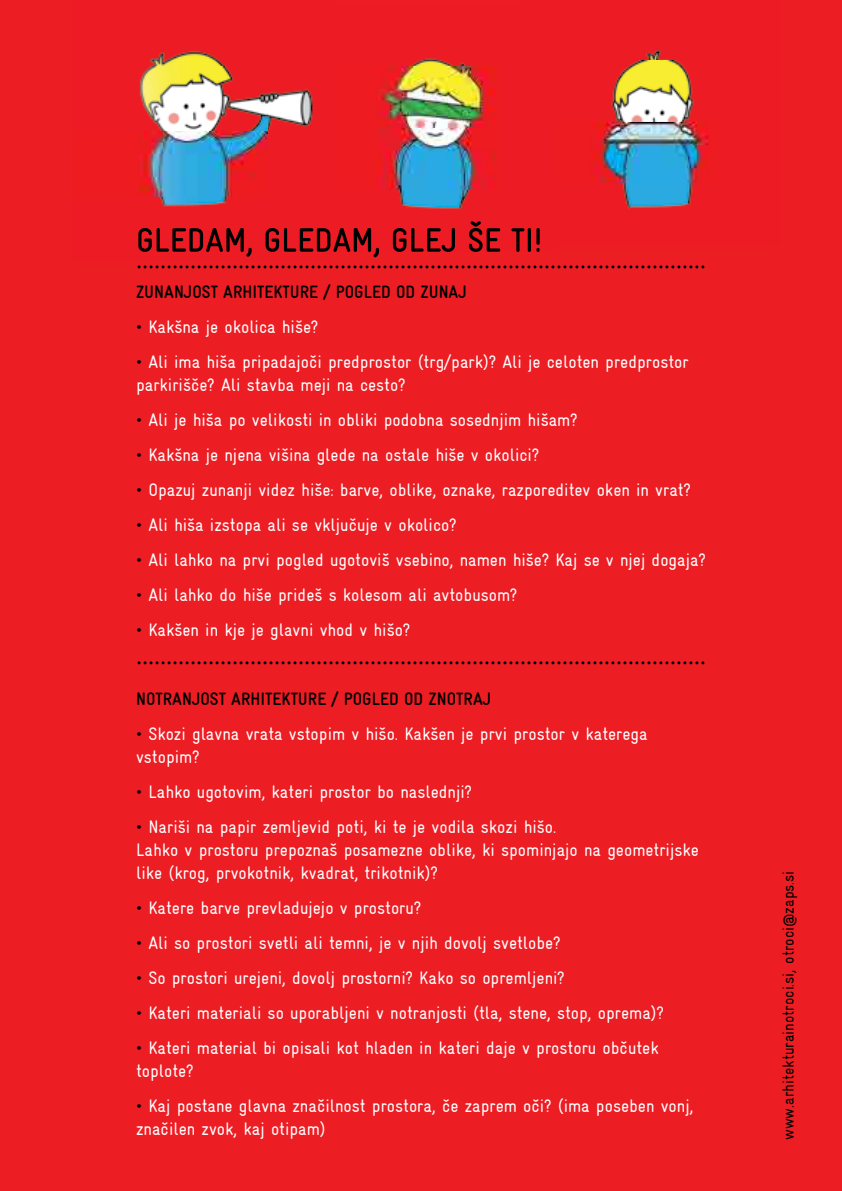
<style>
.page{position:relative;width:842px;height:1191px;background:#ed1d24}
.page>*{position:absolute;margin:0;border:0;box-sizing:border-box;transform-origin:0 0}
.t1{font:18px/23px "Gravur Condensed";color:#fff}
.t2{font:700 18px "Gravur Condensed";color:#000}
.t3{font:16px "Gravur Condensed";color:#000}
.s1{color:#000}
</style>
<div class="page">
<img style="left:139px;top:51px;width:169px;height:156px">
<img style="left:138px;top:228px;width:170px;height:29px">
<img style="left:308px;top:58px;width:187px;height:152px">
<img style="left:333px;top:221px;width:207px;height:31px">
<img style="left:308px;top:228px;width:23px;height:24px">
<img style="left:638px;top:50px;width:39px;height:11px">
<img style="left:592px;top:61px;width:116px;height:148px">
<img style="left:523px;top:221px;width:17px;height:23px">
<svg style="left:138px;top:265px;width:566px;height:3px"></svg>
<svg style="left:138px;top:661px;width:566px;height:3px"></svg>
<p class="t2" style="left:136px;top:281px;width:332px">ZUNANJOST ARHITEKTURE / POGLED OD ZUNAJ</p>
<p class="t1" style="left:136px;top:315px;width:184px"><span class="s1">•</span> Kakšna je okolica hiše?</p>
<p class="t1" style="left:136px;top:350px;width:554px"><span class="s1">•</span> Ali ima hiša pripadajocˇi predprostor (trg/park)? Ali je celoten predprostor parkirišcˇe? Ali stavba meji na cesto?</p>
<p class="t1" style="left:136px;top:408px;width:443px"><span class="s1">•</span> Ali je hiša po velikosti in obliki podobna sosednjim hišam?</p>
<p class="t1" style="left:136px;top:443px;width:405px"><span class="s1">•</span> Kakšna je njena višina glede na ostale hiše v okolici?</p>
<p class="t1" style="left:136px;top:478px;width:556px"><span class="s1">•</span> opazuj zunanji videz hiše: barve, oblike, oznake, razporeditev oken in vrat?</p>
<p class="t1" style="left:136px;top:513px;width:322px"><span class="s1">•</span> Ali hiša izstopa ali se vkljucˇuje v okolico?</p>
<p class="t1" style="left:136px;top:548px;width:571px"><span class="s1">•</span> Ali lahko na prvi pogled ugotoviš vsebino, namen hiše? Kaj se v njej dogaja?</p>
<p class="t1" style="left:136px;top:583px;width:383px"><span class="s1">•</span> Ali lahko do hiše prideš s kolesom ali avtobusom?</p>
<p class="t1" style="left:136px;top:618px;width:276px"><span class="s1">•</span> Kakšen in kje je glavni vhod v hišo?</p>
<p class="t2" style="left:136px;top:688px;width:357px">NOTRANJOST ARHITEKTURE / POGLED OD ZNOTRAJ</p>
<p class="t1" style="left:136px;top:722px;width:513px"><span class="s1">•</span> Skozi glavna vrata vstopim v hišo. Kakšen je prvi prostor v katerega vstopim?</p>
<p class="t1" style="left:136px;top:780px;width:338px"><span class="s1">•</span> Lahko ugotovim, kateri prostor bo naslednji?</p>
<p class="t1" style="left:136px;top:815px;width:564px"><span class="s1">•</span> Nariši na papir zemljevid poti, ki te je vodila skozi hišo.<br>Lahko v prostoru prepoznaš posamezne oblike, ki spominjajo na geometrijske like (krog, prvokotnik, kvadrat, trikotnik)?</p>
<p class="t1" style="left:136px;top:896px;width:287px"><span class="s1">•</span> Katere barve prevladujejo v prostoru?</p>
<p class="t1" style="left:136px;top:931px;width:426px"><span class="s1">•</span> Ali so prostori svetli ali temni, je v njih dovolj svetlobe?</p>
<p class="t1" style="left:136px;top:966px;width:430px"><span class="s1">•</span> So prostori urejeni, dovolj prostorni? Kako so opremljeni?</p>
<p class="t1" style="left:136px;top:1001px;width:529px"><span class="s1">•</span> Kateri materiali so uporabljeni v notranjosti (tla, stene, stop, oprema)?</p>
<p class="t1" style="left:136px;top:1036px;width:524px"><span class="s1">•</span> Kateri material bi opisali kot hladen in kateri daje v prostoru obcˇutek toplote?</p>
<p class="t1" style="left:136px;top:1094px;width:559px"><span class="s1">•</span> Kaj postane glavna znacˇilnost prostora, cˇe zaprem ocˇi? (ima poseben vonj, znacˇilen zvok, kaj otipam)</p>
<p class="t3" style="left:779px;top:1140px;width:271px;rotate:-90deg">www.arhitekturainotroci.si, otroci@zaps.si</p>
</div>
